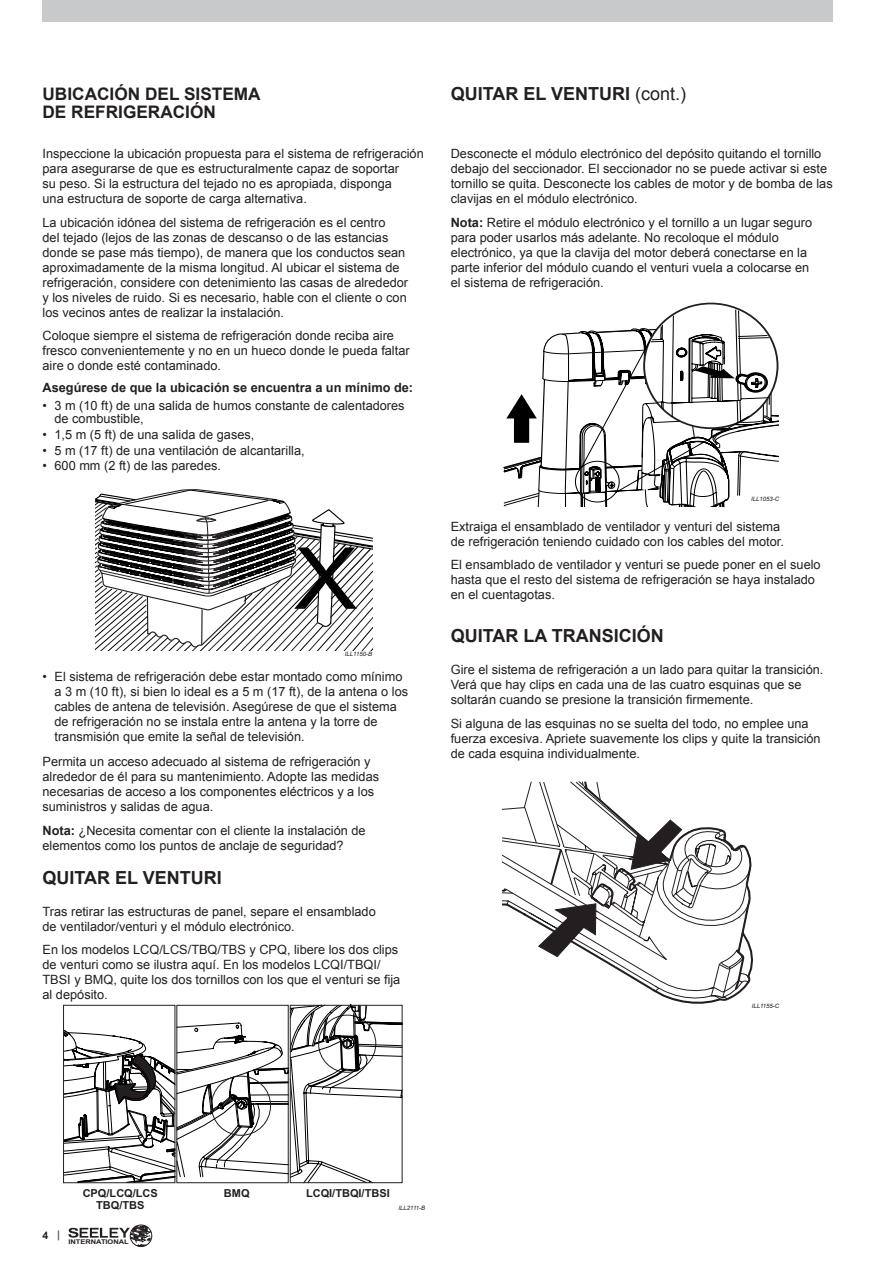
<style>
.page{position:relative;width:893px;height:1263px;background:#fff}
.page>*{position:absolute;margin:0;border:0;box-sizing:border-box;transform-origin:0 0}
.t1{font:85.5px "Arial";color:#000;scale:1.12 1}
.t2{font:700 18px "Arial";color:#231f20}
.t3{font:700 17.25px/18.3px "Arial";color:#231f20}
.t4{font:12.75px/15px "Arial";color:#231f20}
.t5{font:700 12.75px "Arial";color:#231f20}
.t6{font:700 10.95px/12.3px "Arial";color:#231f20;text-align:center}
.t7{font:700 10.5px "Arial";color:#231f20}
.t8{font:9.45px "Humanist 521 BT";color:#262626}
.t9{font:700 6.45px "Arial";color:#231f20;scale:1.16 1}
.t10{font:italic 6px "Arial";color:#231f20}
.s1{font-weight:700}
.s2{font-weight:400}
.s3{color:#58595b}
</style>
<div class="page">
<div style="left:43px;top:0;width:790px;height:21px;background:#c7c9cb"></div>
<svg style="left:68px;top:1225px;width:84px;height:22px"></svg>
<svg style="left:63px;top:1004px;width:340px;height:180px"></svg>
<svg style="left:503px;top:781px;width:250px;height:223px"></svg>
<svg style="left:631px;top:820px;width:51px;height:49px"></svg>
<svg style="left:539px;top:904px;width:57px;height:53px"></svg>
<svg style="left:96px;top:489px;width:276px;height:161px"></svg>
<svg style="left:506px;top:302px;width:273px;height:205px"></svg>
<h3 class="t3" style="left:43px;top:85px;width:220px">UBICACIÓN DEL SISTEMA<br>DE REFRIGERACIÓN</h3>
<p class="t4" style="left:43px;top:146px;width:383px">Inspeccione la ubicación propuesta para el sistema de refrigeración para asegurarse de que es estructuralmente capaz de soportar<br>su peso. Si la estructura del tejado no es apropiada, disponga<br>una estructura de soporte de carga alternativa.</p>
<p class="t4" style="left:43px;top:215px;width:367px">La ubicación idónea del sistema de refrigeración es el centro<br>del tejado (lejos de las zonas de descanso o de las estancias donde se pase más tiempo), de manera que los conductos sean aproximadamente de la misma longitud. Al ubicar el sistema de refrigeración, considere con detenimiento las casas de alrededor y los niveles de ruido. Si es necesario, hable con el cliente o con los vecinos antes de realizar la instalación.</p>
<p class="t4" style="left:43px;top:328px;width:369px">Coloque siempre el sistema de refrigeración donde reciba aire fresco convenientemente y no en un hueco donde le pueda faltar aire o donde esté contaminado.</p>
<p class="t5" style="left:43px;top:379px;width:372px">Asegúrese de que la ubicación se encuentra a un mínimo de:</p>
<p class="t4" style="left:55px;top:399px;width:352px;line-height:13.5px;text-indent:-12px">• 3 m (10 ft) de una salida de humos constante de calentadores de combustible,</p>
<p class="t4" style="left:43px;top:427px;width:213px">• 1,5 m (5 ft) de una salida de gases,</p>
<p class="t4" style="left:43px;top:443px;width:264px">• 5 m (17 ft) de una ventilación de alcantarilla,</p>
<p class="t4" style="left:43px;top:458px;width:180px">• 600 mm (2 ft) de las paredes.</p>
<h1 class="t1" style="left:294px;top:523px;width:58px">X</h1>
<p class="t10" style="left:345px;top:650px;width:29px">ILL1150-B</p>
<p class="t4" style="left:55px;top:669px;width:355px;text-indent:-12px">• El sistema de refrigeración debe estar montado como mínimo a 3 m (10 ft), si bien lo ideal es a 5 m (17 ft), de la antena o los cables de antena de televisión. Asegúrese de que el sistema de refrigeración no se instala entre la antena y la torre de transmisión que emite la señal de televisión.</p>
<p class="t4" style="left:43px;top:755px;width:338px">Permita un acceso adecuado al sistema de refrigeración y alrededor de él para su mantenimiento. Adopte las medidas necesarias de acceso a los componentes eléctricos y a los suministros y salidas de agua.</p>
<p class="t4" style="left:43px;top:823px;width:325px"><span class="s1">Nota:</span> ¿Necesita comentar con el cliente la instalación de elementos como los puntos de anclaje de seguridad?</p>
<p class="t8" style="left:327px;top:699px;width:42px">ILL1150-B</p>
<h2 class="t2" style="left:43px;top:865px;width:181px">QUITAR EL VENTURI</h2>
<p class="t4" style="left:43px;top:904px;width:335px">Tras retirar las estructuras de panel, separe el ensamblado de ventilador/venturi y el módulo electrónico.</p>
<p class="t4" style="left:43px;top:942px;width:359px">En los modelos LCQ/LCS/TBQ/TBS y CPQ, libere los dos clips de venturi como se ilustra aquí. En los modelos LCQI/TBQI/ TBSI y BMQ, quite los dos tornillos con los que el venturi se fija al depósito.</p>
<h2 class="t2" style="left:451px;top:82px;width:237px">QUITAR EL VENTURI <span class="s2">(cont.)</span></h2>
<p class="t4" style="left:451px;top:146px;width:383px">Desconecte el módulo electrónico del depósito quitando el tornillo debajo del seccionador. El seccionador no se puede activar si este tornillo se quita. Desconecte los cables de motor y de bomba de las clavijas en el módulo electrónico.</p>
<p class="t4" style="left:451px;top:215px;width:363px"><span class="s1">Nota:</span> Retire el módulo electrónico y el tornillo a un lugar seguro para poder usarlos más adelante. No recoloque el módulo electrónico, ya que la clavija del motor deberá conectarse en la parte inferior del módulo cuando el venturi vuela a colocarse en el sistema de refrigeración.</p>
<p class="t10" style="left:751px;top:495px;width:30px">ILL1053-C</p>
<p class="t4" style="left:451px;top:519px;width:335px">Extraiga el ensamblado de ventilador y venturi del sistema de refrigeración teniendo cuidado con los cables del motor.</p>
<p class="t4" style="left:451px;top:557px;width:371px">El ensamblado de ventilador y venturi se puede poner en el suelo hasta que el resto del sistema de refrigeración se haya instalado en el cuentagotas.</p>
<h2 class="t2" style="left:451px;top:624px;width:214px">QUITAR LA TRANSICIÓN</h2>
<p class="t4" style="left:451px;top:662px;width:374px">Gire el sistema de refrigeración a un lado para quitar la transición.<br>Verá que hay clips en cada una de las cuatro esquinas que se soltarán cuando se presione la transición firmemente.</p>
<p class="t4" style="left:451px;top:716px;width:371px">Si alguna de las esquinas no se suelta del todo, no emplee una fuerza excesiva. Apriete suavemente los clips y quite la transición de cada esquina individualmente.</p>
<p class="t10" style="left:752px;top:1002px;width:29px">ILL1155-C</p>
<p class="t7" style="left:43px;top:1228px;width:19px">4 <span class="s3">|</span></p>
<p class="t6" style="left:83px;top:1187px;width:77px">CPQ/LCQ/LCS<br>TBQ/TBS</p>
<p class="t6" style="left:224px;top:1187px;width:27px">BMQ</p>
<p class="t6" style="left:306px;top:1187px;width:85px">LCQI/TBQI/TBSI</p>
<p class="t9" style="left:68px;top:1238px;width:54px">INTERNATIONAL</p>
<p class="t10" style="left:398px;top:1203px;width:28px">ILL2111-B</p>
</div>
